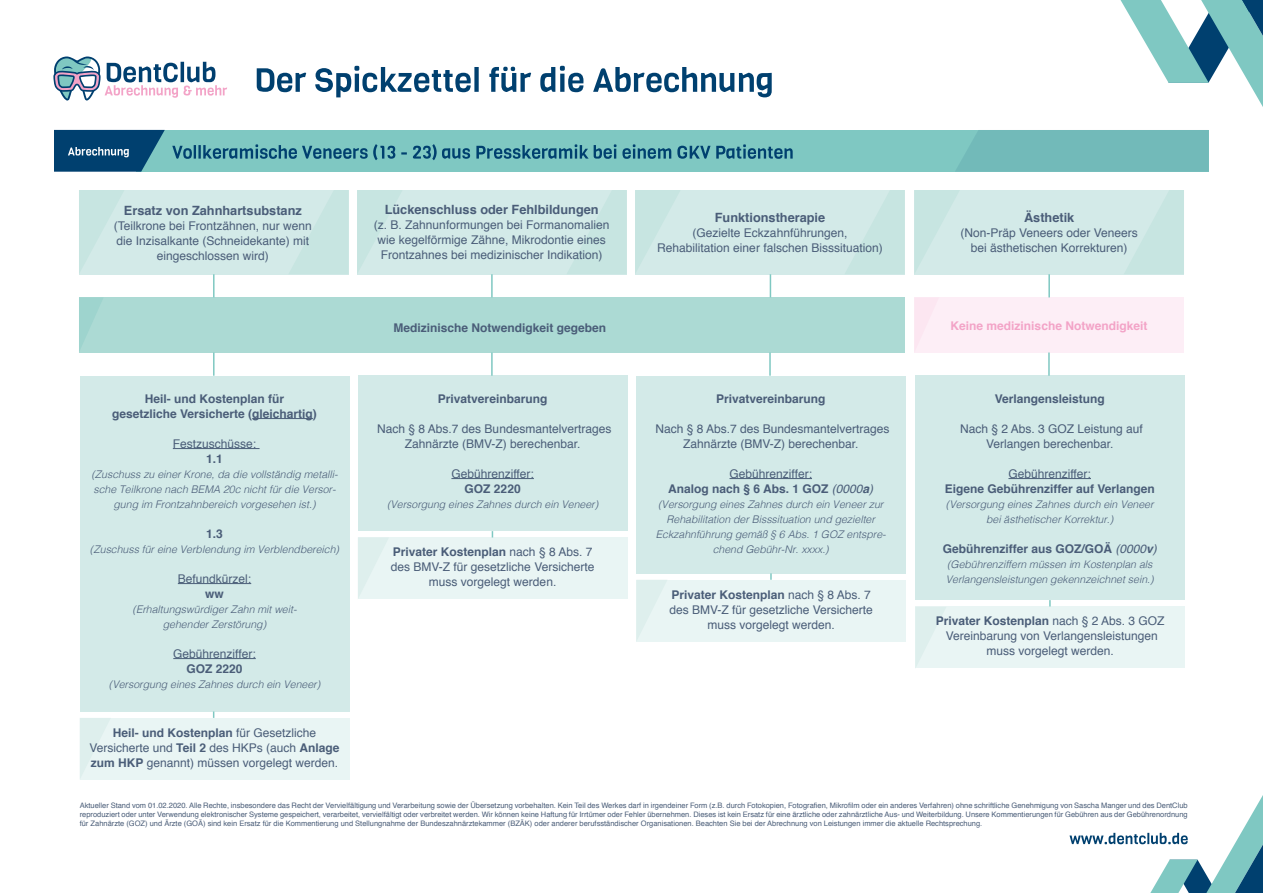
<style>
.page{position:relative;width:1263px;height:893px;background:#fff}
.page>*{position:absolute;margin:0;border:0;box-sizing:border-box;transform-origin:0 0}
.t1{font:700 12.75px "Helvetica";color:#4a5d78}
.t2{font:12px/15px "Helvetica";color:#4a5d78;text-align:center}
.t3{font:700 12px/15px "Helvetica";color:#4a5d78;text-align:center}
.t4{font:700 12px "Helvetica";color:#f3a3c7}
.t5{font:italic 300 10.5px/15px "Helvetica";color:#4a5d78;text-align:center}
.t6{font:7.5px/9px "Helvetica";color:#4a5d78;text-align:justify}
.s1{font-weight:700}
.s2{font-weight:400}
.s3{font-weight:400;font-style:italic}
.s4{font-style:italic}
</style>
<div class="page">
<div style="left:79px;top:190px;width:270px;height:84px;background:#d3eae8"></div>
<div style="left:136px;top:130px;width:1073px;height:42px;background:#7fc8c2"></div>
<svg style="left:54px;top:130px;width:111px;height:42px;background:#1b587f"></svg>
<svg style="left:172px;top:144px;width:621px;height:16px"></svg>
<div style="left:357px;top:190px;width:270px;height:84px;background:#d3eae8"></div>
<div style="left:635px;top:190px;width:270px;height:84px;background:#d3eae8"></div>
<div style="left:914px;top:190px;width:270px;height:84px;background:#d3eae8"></div>
<div style="left:79px;top:297px;width:826px;height:55px;background:#acdad4"></div>
<svg style="left:79px;top:298px;width:24px;height:53px"></svg>
<div style="left:914px;top:297px;width:270px;height:55px;background:#fdeef6"></div>
<hr style="left:213px;top:274px;width:2px;height:23px;background:#7fc8c2">
<hr style="left:491px;top:274px;width:2px;height:23px;background:#7fc8c2">
<svg style="left:770px;top:274px;width:1px;height:23px"></svg>
<hr style="left:1048px;top:274px;width:2px;height:23px;background:#7fc8c2">
<div style="left:80px;top:376px;width:269px;height:335px;background:#d3eae8"></div>
<hr style="left:213px;top:352px;width:2px;height:24px;background:#7fc8c2">
<hr style="left:252px;top:418px;width:61px;height:1px;background:#4a5d78">
<hr style="left:173px;top:448px;width:87px;height:1px;background:#4a5d78">
<hr style="left:178px;top:583px;width:73px;height:1px;background:#4a5d78">
<hr style="left:173px;top:658px;width:83px;height:1px;background:#4a5d78">
<svg style="left:79px;top:190px;width:45px;height:83px"></svg>
<svg style="left:53px;top:56px;width:174px;height:45px"></svg>
<div style="left:80px;top:718px;width:269px;height:62px;background:#e9f5f4"></div>
<svg style="left:80px;top:718px;width:30px;height:59px"></svg>
<div style="left:358px;top:376px;width:269px;height:155px;background:#d3eae8"></div>
<hr style="left:491px;top:352px;width:2px;height:24px;background:#7fc8c2">
<hr style="left:451px;top:478px;width:83px;height:1px;background:#4a5d78">
<div style="left:358px;top:537px;width:269px;height:62px;background:#e9f5f4"></div>
<svg style="left:358px;top:538px;width:30px;height:59px"></svg>
<div style="left:636px;top:376px;width:269px;height:197px;background:#d3eae8"></div>
<hr style="left:769px;top:352px;width:2px;height:24px;background:#7fc8c2">
<hr style="left:729px;top:478px;width:83px;height:1px;background:#4a5d78">
<div style="left:636px;top:580px;width:270px;height:62px;background:#e9f5f4"></div>
<svg style="left:637px;top:580px;width:30px;height:59px"></svg>
<svg style="left:770px;top:573px;width:2px;height:7px"></svg>
<div style="left:915px;top:376px;width:269px;height:224px;background:#d3eae8"></div>
<hr style="left:1048px;top:352px;width:2px;height:24px;background:#7fc8c2">
<hr style="left:1008px;top:478px;width:83px;height:1px;background:#4a5d78">
<div style="left:915px;top:606px;width:270px;height:62px;background:#e9f5f4"></div>
<svg style="left:1049px;top:600px;width:2px;height:6px"></svg>
<svg style="left:916px;top:607px;width:30px;height:59px"></svg>
<svg style="left:1120px;top:0;width:143px;height:107px"></svg>
<svg style="left:1069px;top:795px;width:194px;height:98px"></svg>
<svg style="left:257px;top:66px;width:515px;height:31px"></svg>
<div style="left:956px;top:130px;width:253px;height:41px;background:#72bab9"></div>
<svg style="left:289px;top:190px;width:59px;height:84px"></svg>
<svg style="left:357px;top:190px;width:45px;height:83px"></svg>
<svg style="left:567px;top:190px;width:59px;height:84px"></svg>
<svg style="left:635px;top:190px;width:45px;height:83px"></svg>
<svg style="left:845px;top:190px;width:59px;height:84px"></svg>
<svg style="left:915px;top:190px;width:44px;height:82px"></svg>
<svg style="left:1124px;top:190px;width:60px;height:84px"></svg>
<p class="t1" style="left:124px;top:201px;width:179px">Ersatz von Zahnhartsubstanz</p>
<p class="t2" style="left:114px;top:219px;width:200px">(Teilkrone bei Frontzähnen, nur wenn die Inzisalkante (Schneidekante) mit eingeschlossen wird)</p>
<p class="t3" style="left:112px;top:391px;width:206px">Heil- und Kostenplan für gesetzliche Versicherte (gleichartig)</p>
<p class="t2" style="left:173px;top:436px;width:85px">Festzuschüsse:</p>
<p class="t3" style="left:206px;top:451px;width:18px">1.1</p>
<p class="t5" style="left:91px;top:466px;width:248px">(Zuschuss zu einer Krone, da die vollständig metalli&shy;sche Teilkrone nach BEMA 20c nicht für die Versor&shy;gung im Frontzahnbereich vorgesehen ist.)</p>
<p class="t3" style="left:206px;top:526px;width:18px">1.3</p>
<p class="t5" style="left:90px;top:541px;width:251px">(Zuschuss für eine Verblendung im Verblendbereich)</p>
<p class="t2" style="left:178px;top:571px;width:75px">Befundkürzel:</p>
<p class="t3" style="left:205px;top:586px;width:20px">ww</p>
<p class="t5" style="left:133px;top:601px;width:166px">(Erhaltungswürdiger Zahn mit weit&shy;gehender Zerstörung)</p>
<p class="t2" style="left:173px;top:646px;width:84px">Gebührenziffer:</p>
<p class="t3" style="left:187px;top:661px;width:58px">GOZ 2220</p>
<p class="t5" style="left:109px;top:676px;width:213px">(Versorgung eines Zahnes durch ein Veneer)</p>
<p class="t2" style="left:90px;top:725px;width:251px"><span class="s1">Heil- und Kostenplan</span> für Gesetzliche<br>Versicherte und <span class="s1">Teil 2</span> des HKPs (auch <span class="s1">Anlage zum HKP</span> genannt) müssen vorgelegt werden.</p>
<p class="t1" style="left:385px;top:199px;width:215px">Lückenschluss oder Fehlbildungen</p>
<p class="t2" style="left:374px;top:218px;width:237px">(z. B. Zahnunformungen bei Formanomalien wie kegelförmige Zähne, Mikrodontie eines<br>Frontzahnes bei medizinischer Indikation)</p>
<p class="t1" style="left:715px;top:207px;width:112px">Funktionstherapie</p>
<p class="t2" style="left:657px;top:225px;width:227px">(Gezielte Eckzahnführungen,<br>Rehabilitation einer falschen Bisssituation)</p>
<p class="t1" style="left:1024px;top:207px;width:52px">Ästhetik</p>
<p class="t2" style="left:960px;top:225px;width:179px">(Non-Präp Veneers oder Veneers bei ästhetischen Korrekturen)</p>
<p class="t3" style="left:393px;top:320px;width:214px">Medizinische Notwendigkeit gegeben</p>
<p class="t4" style="left:951px;top:316px;width:198px">Keine medizinische Notwendigkeit</p>
<p class="t3" style="left:438px;top:391px;width:111px">Privatvereinbarung</p>
<p class="t2" style="left:377px;top:421px;width:236px">Nach § 8 Abs.7 des Bundesmantelvertrages<br>Zahnärzte (BMV-Z) berechenbar.</p>
<p class="t2" style="left:451px;top:466px;width:84px">Gebührenziffer:</p>
<p class="t3" style="left:465px;top:481px;width:58px">GOZ 2220</p>
<p class="t5" style="left:387px;top:496px;width:213px">(Versorgung eines Zahnes durch ein Veneer)</p>
<p class="t2" style="left:391px;top:545px;width:205px"><span class="s1">Privater Kostenplan</span> nach § 8 Abs. 7 des BMV-Z für gesetzliche Versicherte muss vorgelegt werden.</p>
<p class="t3" style="left:716px;top:391px;width:111px">Privatvereinbarung</p>
<p class="t2" style="left:655px;top:421px;width:236px">Nach § 8 Abs.7 des Bundesmantelvertrages<br>Zahnärzte (BMV-Z) berechenbar.</p>
<p class="t3" style="left:668px;top:466px;width:206px"><span class="s2">Gebührenziffer:<br></span>Analog nach § 6 Abs. 1 GOZ <span class="s3">(0000</span><span class="s4">a</span><span class="s3">)</span></p>
<p class="t5" style="left:656px;top:496px;width:232px">(Versorgung eines Zahnes durch ein Veneer zur Rehabilitation der Bisssituation und gezielter Eckzahnführung gemäß § 6 Abs. 1 GOZ entspre&shy;chend Gebühr-Nr. xxxx.)</p>
<p class="t2" style="left:669px;top:587px;width:205px"><span class="s1">Privater Kostenplan</span> nach § 8 Abs. 7 des BMV-Z für gesetzliche Versicherte muss vorgelegt werden.</p>
<p class="t3" style="left:995px;top:391px;width:112px">Verlangensleistung</p>
<p class="t2" style="left:960px;top:421px;width:184px">Nach § 2 Abs. 3 GOZ Leistung auf<br>Verlangen berechenbar.</p>
<p class="t2" style="left:1008px;top:466px;width:84px">Gebührenziffer:</p>
<p class="t3" style="left:945px;top:481px;width:212px">Eigene Gebührenziffer auf Verlangen</p>
<p class="t5" style="left:946px;top:496px;width:209px">(Versorgung eines Zahnes durch ein Veneer bei ästhetischer Korrektur.)</p>
<p class="t3" style="left:943px;top:541px;width:216px">Gebührenziffer aus GOZ/GOÄ <span class="s3">(0000</span><span class="s4">v</span><span class="s3">)</span></p>
<p class="t5" style="left:946px;top:556px;width:209px;text-align:left">(Gebührenziffern müssen im Kostenplan als<br>Verlangensleistungen gekennzeichnet sein.)</p>
<p class="t2" style="left:936px;top:614px;width:230px"><span class="s1">Privater Kostenplan</span> nach § 2 Abs. 3 GOZ<br>Vereinbarung von Verlangensleistungen muss vorgelegt werden.</p>
<p class="t6" style="left:80px;top:801px;width:1109px">Aktueller Stand vom 01.02.2020. Alle Rechte, insbesondere das Recht der Vervielfältigung und Verarbeitung sowie der Übersetzung vorbehalten. Kein Teil des Werkes darf in irgendeiner Form (z.B. durch Fotokopien, Fotografien, Mikrofilm oder ein anderes Verfahren) ohne schriftliche Genehmigung von Sascha Manger und des DentClub reproduziert oder unter Verwendung elektronischer Systeme gespeichert, verarbeitet, vervielfältigt oder verbreitet werden. Wir können keine Haftung für Irrtümer oder Fehler übernehmen. Dieses ist kein Ersatz für eine ärztliche oder zahnärztliche Aus- und Weiterbildung. Unsere Kommentierungen für Gebühren aus der Gebührenordnung für Zahnärzte (GOZ) und Ärzte (GOÄ) sind kein Ersatz für die Kommentierung und Stellungnahme der Bundeszahnärztekammer (BZÄK) oder anderer berufsständischer Organisationen. Beachten Sie bei der Abrechnung von Leistungen immer die aktuelle Rechtsprechung.</p>
</div>
